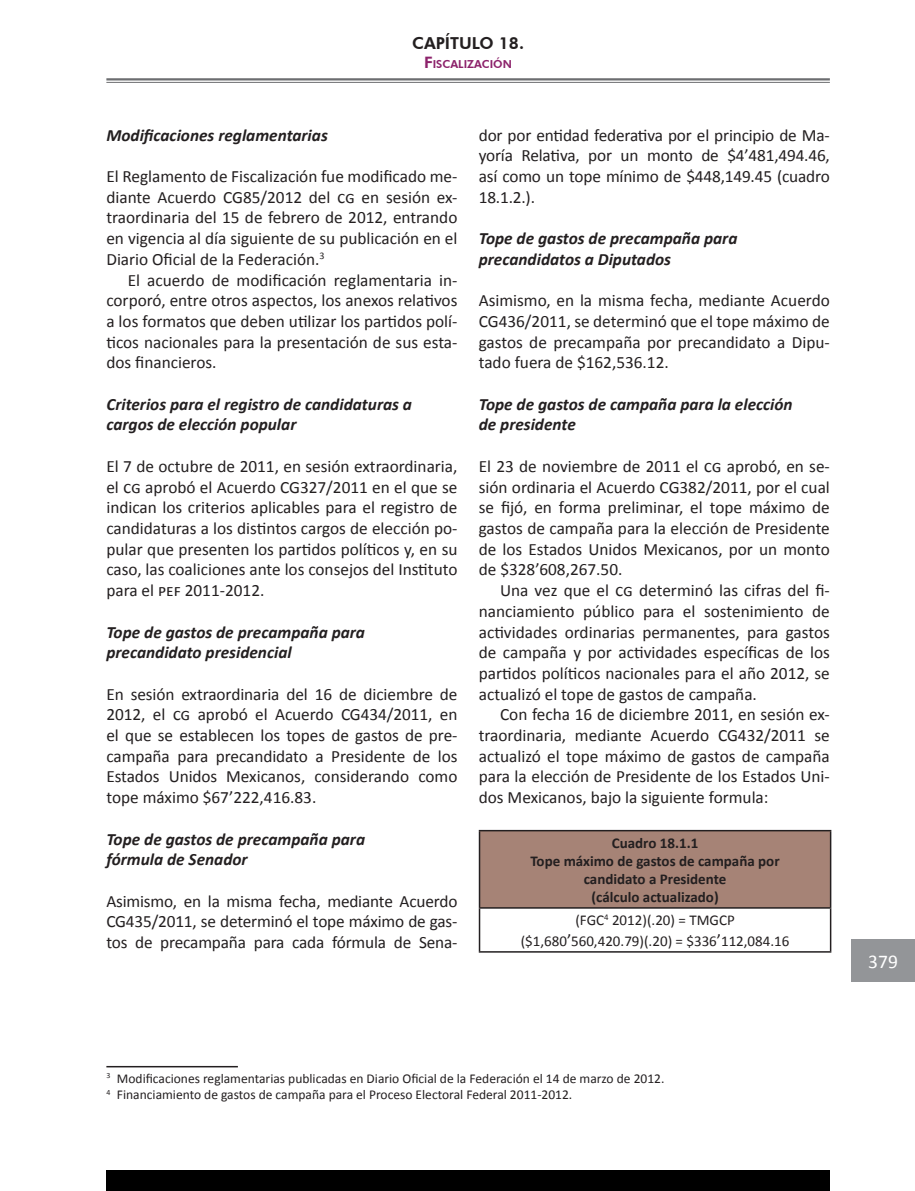
<style>
.page{position:relative;width:915px;height:1191px;background:#fff}
.page>*{position:absolute;margin:0;border:0;box-sizing:border-box;transform-origin:0 0}
.t1{font:19.5px "Calibri";color:#fff}
.CUERPO{font:17.25px/20.7px "Calibri";color:#231f20;text-align:justify}
.PARRAFO{font:17.25px/20.7px "Calibri";color:#231f20;text-align:justify}
.CUERPO-2{font:italic 700 17.25px "Calibri";color:#231f20}
.t2{font:800 16.5px "Futura BT";color:#231f20}
.CUERPO-3{font:700 15px "Calibri";color:#231f20}
.CUERPO-4{font:15px "Calibri";color:#231f20}
.pie_de_pagina{font:13.5px "Calibri";color:#231f20}
.t3{font:800 10.95px "Futura BT";color:#8c226b}
.s1{font-size:15.75px}
.s2{font-size:17.25px}
</style>
<div class="page">
<div style="left:850px;top:939px;width:64px;height:43px;background:#939598"></div>
<div style="left:106px;top:1170px;width:723px;height:21px;background:#000"></div>
<hr style="left:106px;top:78px;width:723px;height:2px;background:#6c6d70">
<hr style="left:106px;top:82px;width:723px;height:1px;background:#6c6d70">
<div style="left:479px;top:830px;width:351px;height:78px;background:#a68376"></div>
<hr style="left:478px;top:830px;width:353px;height:1px;background:#231f20">
<hr style="left:478px;top:831px;width:2px;height:76px;background:#231f20">
<hr style="left:829px;top:831px;width:2px;height:76px;background:#231f20">
<hr style="left:478px;top:907px;width:353px;height:1px;background:#231f20">
<hr style="left:478px;top:908px;width:2px;height:43px;background:#231f20">
<hr style="left:829px;top:908px;width:2px;height:43px;background:#231f20">
<hr style="left:478px;top:951px;width:353px;height:1px;background:#231f20">
<hr style="left:106px;top:1066px;width:132px;height:1px;background:#231f20">
<p class="t2" style="left:412px;top:33px;width:113px">CAPÍTULO 18.</p>
<p class="t3" style="left:424px;top:57px;width:89px"><span class="s1">F</span>ISCALIZACIÓN</p>
<p class="CUERPO-2" style="left:106px;top:124px;width:223px">Modificaciones reglamentarias</p>
<p class="CUERPO" style="left:106px;top:165px;width:352px">El Reglamento de Fiscalización fue modificado me&shy;diante Acuerdo CG85/2012 del cg en sesión ex&shy;traordinaria del 15 de febrero de 2012, entrando en vigencia al día siguiente de su publicación en el Diario Oficial de la Federación.<sup>3</sup></p>
<p class="PARRAFO" style="left:106px;top:269px;width:352px;text-indent:21px">El acuerdo de modificación reglamentaria in&shy;corporó, entre otros aspectos, los anexos relativos a los formatos que deben utilizar los partidos polí&shy;ticos nacionales para la presentación de sus esta&shy;dos financieros.</p>
<p class="CUERPO-2" style="left:106px;top:393px;width:307px">Criterios para el registro de candidaturas a</p>
<p class="CUERPO-2" style="left:106px;top:414px;width:191px">cargos de elección popular</p>
<p class="CUERPO" style="left:106px;top:455px;width:352px">El 7 de octubre de 2011, en sesión extraordinaria, el cg aprobó el Acuerdo CG327/2011 en el que se indican los criterios aplicables para el registro de candidaturas a los distintos cargos de elección po&shy;pular que presenten los partidos políticos y, en su caso, las coaliciones ante los consejos del Instituto para el pef 2011-2012.</p>
<p class="CUERPO-2" style="left:106px;top:621px;width:260px">Tope de gastos de precampaña para</p>
<p class="CUERPO-2" style="left:106px;top:642px;width:187px">precandidato presidencial</p>
<p class="CUERPO" style="left:106px;top:683px;width:352px">En sesión extraordinaria del 16 de diciembre de 2012, el cg aprobó el Acuerdo CG434/2011, en el que se establecen los topes de gastos de pre&shy;campaña para precandidato a Presidente de los Estados Unidos Mexicanos, considerando como tope máximo $67’222,416.83.</p>
<p class="CUERPO-2" style="left:106px;top:828px;width:260px">Tope de gastos de precampaña para</p>
<p class="CUERPO-2" style="left:106px;top:849px;width:143px">fórmula de Senador</p>
<p class="CUERPO" style="left:106px;top:890px;width:352px">Asimismo, en la misma fecha, mediante Acuerdo CG435/2011, se determinó el tope máximo de gas&shy;tos de precampaña para cada fórmula de Sena-</p>
<p class="CUERPO" style="left:478px;top:124px;width:352px">dor por entidad federativa por el principio de Ma&shy;yoría Relativa, por un monto de $4’481,494.46, así como un tope mínimo de $448,149.45 (cuadro 18.1.2.).</p>
<p class="CUERPO-2" style="left:478px;top:228px;width:260px">Tope de gastos de precampaña para</p>
<p class="CUERPO-2" style="left:478px;top:248px;width:194px">precandidatos a Diputados</p>
<p class="CUERPO" style="left:478px;top:289px;width:352px">Asimismo, en la misma fecha, mediante Acuerdo CG436/2011, se determinó que el tope máximo de gastos de precampaña por precandidato a Dipu&shy;tado fuera de $162,536.12.</p>
<p class="CUERPO-2" style="left:478px;top:393px;width:315px">Tope de gastos de campaña para la elección</p>
<p class="CUERPO-2" style="left:478px;top:414px;width:98px">de presidente</p>
<p class="CUERPO" style="left:478px;top:455px;width:352px">El 23 de noviembre de 2011 el cg aprobó, en se&shy;sión ordinaria el Acuerdo CG382/2011, por el cual se fijó, en forma preliminar, el tope máximo de gastos de campaña para la elección de Presidente de los Estados Unidos Mexicanos, por un monto de $328’608,267.50.</p>
<p class="PARRAFO" style="left:478px;top:579px;width:352px;text-indent:21px">Una vez que el cg determinó las cifras del fi&shy;nanciamiento público para el sostenimiento de actividades ordinarias permanentes, para gastos de campaña y por actividades específicas de los partidos políticos nacionales para el año 2012, se actualizó el tope de gastos de campaña.</p>
<p class="PARRAFO" style="left:478px;top:703px;width:352px;text-indent:21px">Con fecha 16 de diciembre 2011, en sesión ex&shy;traordinaria, mediante Acuerdo CG432/2011 se actualizó el tope máximo de gastos de campaña para la elección de Presidente de los Estados Uni&shy;dos Mexicanos, bajo la siguiente formula:</p>
<p class="CUERPO-3" style="left:611px;top:833px;width:88px">Cuadro 18.1.1</p>
<p class="CUERPO-3" style="left:530px;top:851px;width:251px">Tope máximo de gastos de campaña por</p>
<p class="CUERPO-3" style="left:583px;top:869px;width:144px">candidato a Presidente</p>
<p class="CUERPO-3" style="left:591px;top:887px;width:129px">(cálculo actualizado)</p>
<p class="CUERPO-4" style="left:575px;top:911px;width:161px">(FGC<sup>4</sup> 2012)(.20) = TMGCP</p>
<p class="CUERPO-4" style="left:520px;top:931px;width:270px">($1,680<span class="s2">’</span>560,420.79)(.20) = $336<span class="s2">’</span>112,084.16</p>
<p class="t1" style="left:867px;top:949px;width:31px">379</p>
<p class="pie_de_pagina" style="left:106px;top:1070px;width:559px"><sup>3</sup> Modificaciones reglamentarias publicadas en Diario Oficial de la Federación el 14 de marzo de 2012.</p>
<p class="pie_de_pagina" style="left:106px;top:1086px;width:467px"><sup>4</sup> Financiamiento de gastos de campaña para el Proceso Electoral Federal 2011-2012.</p>
</div>
